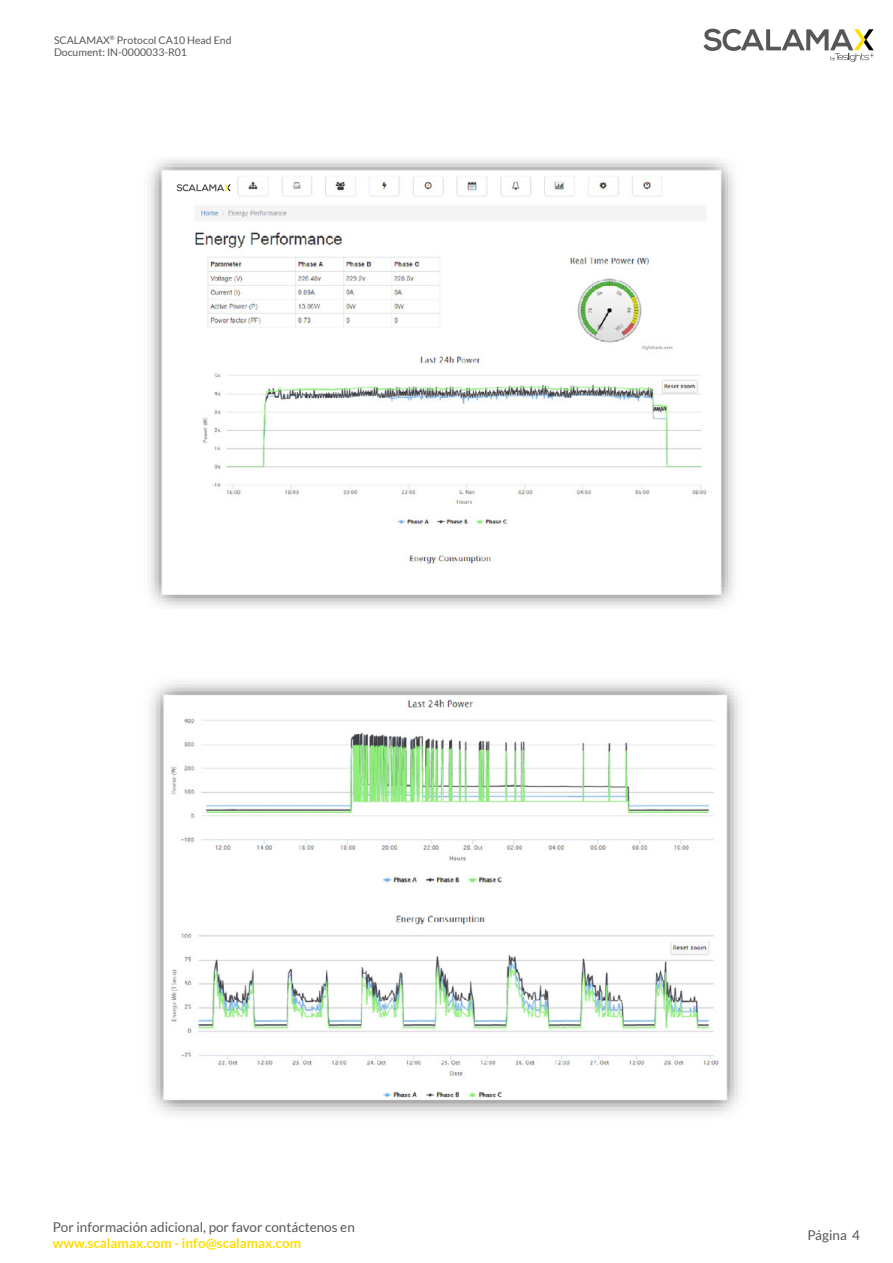
<style>
.page{position:relative;width:893px;height:1263px;background:#fff}
.page>*{position:absolute;margin:0;border:0;box-sizing:border-box;transform-origin:0 0}
.t1{font:13.5px "Lato";color:#575756}
.t2{font:700 13.5px "Lato";color:#ffde00}
.t3{font:10.5px/12.6px "Lato";color:#575756}
</style>
<div class="page">
<svg style="left:703px;top:29px;width:171px;height:33px"></svg>
<img style="left:149px;top:681px;width:592px;height:434px">
<img style="left:148px;top:159px;width:587px;height:449px">
<div style="left:191px;top:174px;width:40px;height:24px;background:#fff"></div>
<svg style="left:177px;top:184px;width:54px;height:7px"></svg>
<p class="t3" style="left:54px;top:33px;width:179px">SCALAMAX<sup>®</sup> Protocol CA10 Head End<br>Document: IN-0000033-R01</p>
<p class="t1" style="left:53px;top:1219px;width:303px">Por información adicional, por favor contáctenos en</p>
<p class="t2" style="left:53px;top:1235px;width:250px">www.scalamax.com - info@scalamax.com</p>
<p class="t1" style="left:807px;top:1227px;width:54px">Página 4</p>
</div>
